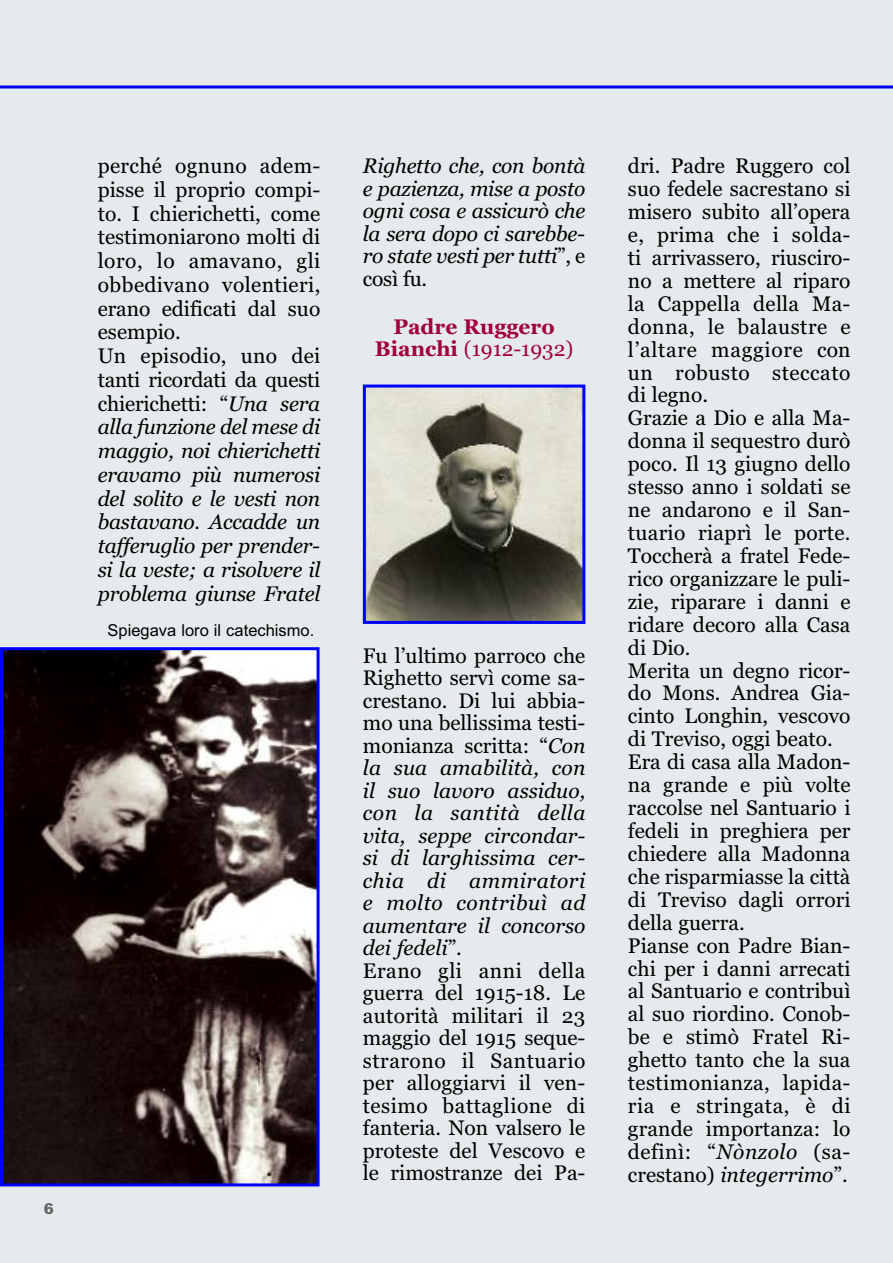
<style>
.page{position:relative;width:893px;height:1263px;background:#e5ebec}
.page>*{position:absolute;margin:0;border:0;box-sizing:border-box;transform-origin:0 0}
.t1{font:21px/23px "Georgia";color:#000}
.t2{font:italic 21px/22.5px "Georgia";letter-spacing:-.01em;color:#000;text-align:justify}
.t3{font:700 21px/22.5px "Georgia";color:#a1003c;text-align:center}
.t4{font:16.5px "Arial";color:#000}
.t5{font:900 15px "Arial";color:#666}
.s1{font-style:italic}
.s2{font-style:normal}
.s3{font-weight:400}
</style>
<div class="page">
<hr style="left:0;top:86px;width:893px;height:2px;background:#00f">
<img style="left:367px;top:389px;width:214px;height:231px">
<div style="left:363px;top:385px;width:222px;height:239px;border:3px solid #00f"></div>
<img style="left:4px;top:651px;width:312px;height:531px">
<div style="left:0;top:647px;width:320px;height:539px;border:3px solid #00f"></div>
<p class="t5" style="left:44px;top:1200px;width:12px">6</p>
<p class="t1" style="left:98px;top:154px;width:224px;line-height:23.7px">perché ognuno adem&shy;pisse il proprio compi&shy;to. I chierichetti, come testimoniarono molti di loro, lo amavano, gli obbedivano volentieri, erano edificati dal suo esempio.<br>Un episodio, uno dei tanti ricordati da questi chierichetti: “<span class="s1">Una sera alla funzione del mese di maggio, noi chierichetti eravamo più numerosi del solito e le vesti non bastavano. Accadde un tafferuglio per prender&shy;si la veste; a risolvere il problema giunse Fratel</span></p>
<p class="t2" style="left:363px;top:155px;width:224px">Righetto che, con bontà e pazienza, mise a posto ogni cosa e assicurò che la sera dopo ci sarebbe&shy;ro state vesti per tutti<span class="s2">”, e così fu.</span></p>
<p class="t3" style="left:375px;top:315px;width:200px">Padre Ruggero<br>Bianchi <span class="s3">(1912-1932)</span></p>
<p class="t4" style="left:108px;top:621px;width:208px">Spiegava loro il catechismo.</p>
<p class="t1" style="left:363px;top:644px;width:224px;line-height:22.5px">Fu l’ultimo parroco che<br>Righetto servì come sa&shy;crestano. Di lui abbia&shy;mo una bellissima testi&shy;monianza scritta: “<span class="s1">Con la sua amabilità, con il suo lavoro assiduo, con la santità della vita, seppe circondar&shy;si di larghissima cer&shy;chia di ammiratori e molto contribuì ad aumentare il concorso dei fedeli</span>”.<br>Erano gli anni della guerra del 1915-18. Le autorità militari il 23 maggio del 1915 seque&shy;strarono il Santuario per alloggiarvi il ven&shy;tesimo battaglione di fanteria. Non valsero le proteste del Vescovo e le rimostranze dei Pa-</p>
<p class="t1" style="left:628px;top:154px;width:224px">dri. Padre Ruggero col suo fedele sacrestano si misero subito all’opera e, prima che i solda&shy;ti arrivassero, riusciro&shy;no a mettere al riparo la Cappella della Ma&shy;donna, le balaustre e l’altare maggiore con un robusto steccato di legno.<br>Grazie a Dio e alla Ma&shy;donna il sequestro durò poco. Il 13 giugno dello stesso anno i soldati se ne andarono e il San&shy;tuario riaprì le porte.<br>Toccherà a fratel Fede&shy;rico organizzare le puli&shy;zie, riparare i danni e ridare decoro alla Casa di Dio.<br>Merita un degno ricor&shy;do Mons. Andrea Gia&shy;cinto Longhin, vescovo di Treviso, oggi beato.<br>Era di casa alla Madon&shy;na grande e più volte raccolse nel Santuario i fedeli in preghiera per chiedere alla Madonna che risparmiasse la città di Treviso dagli orrori della guerra.<br>Pianse con Padre Bian&shy;chi per i danni arrecati al Santuario e contribuì al suo riordino. Conob&shy;be e stimò Fratel Ri&shy;ghetto tanto che la sua testimonianza, lapida&shy;ria e stringata, è di grande importanza: lo definì: “<span class="s1">Nònzolo</span> (sa&shy;crestano) <span class="s1">integerrimo</span>”.</p>
</div>
